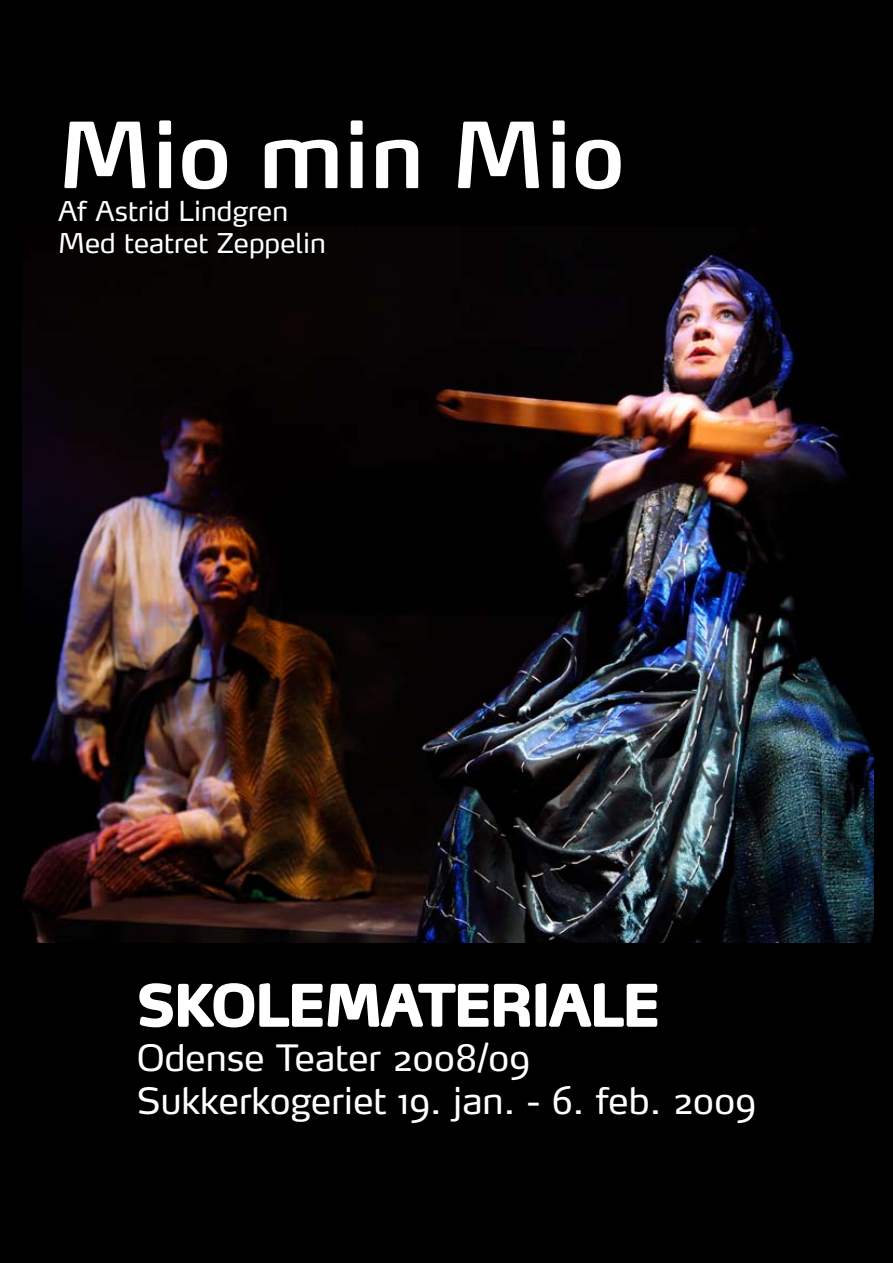
<style>
.page{position:relative;width:893px;height:1263px;background:#000}
.page>*{position:absolute;margin:0;border:0;box-sizing:border-box;transform-origin:0 0}
.t1{font:600 90px "Max";color:#fff}
.t2{font:600 54px "Max";color:#fff}
.t3{font:36px/43.2px "Max";color:#fff}
.t4{font:27px/32.4px "Max";color:#fff}
</style>
<div class="page">
<svg style="left:139px;top:983px;width:519px;height:45px"></svg>
<img style="left:23px;top:250px;width:850px;height:693px">
<svg style="left:55px;top:250px;width:285px;height:73px"></svg>
<h1 class="t1" style="left:58px;top:98px;width:568px">Mio min Mio</h1>
<p class="t4" style="left:58px;top:194px;width:269px">Af Astrid Lindgren<br>Med teatret Zeppelin</p>
<h2 class="t2" style="left:137px;top:971px;width:523px">SKOLEMATERIALE</h2>
<p class="t3" style="left:137px;top:1035px;width:621px">Odense Teater 2008/09<br>Sukkerkogeriet 19. jan. - 6. feb. 2009</p>
</div>
